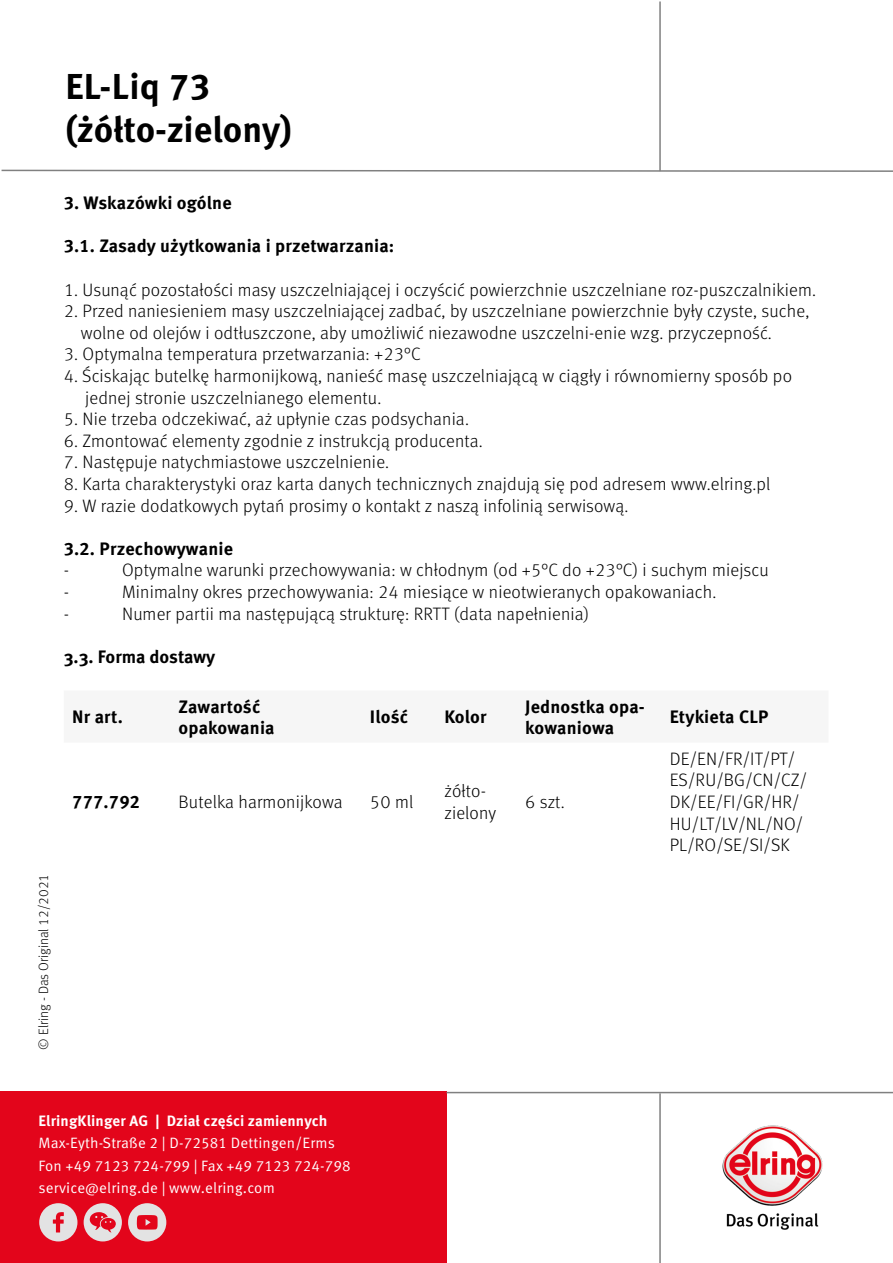
<style>
.page{position:relative;width:893px;height:1263px;background:#fff}
.page>*{position:absolute;margin:0;border:0;box-sizing:border-box;transform-origin:0 0}
.t1{font:700 36px/43.2px "Meta Pro";color:#000}
.t2{font:300 18px/21.6px "Meta Pro";letter-spacing:.01em;color:#000}
.t3{font:700 18px/21.6px "Meta Pro";letter-spacing:.01em;color:#000}
.t4{font:15px/22.5px "Meta Pro Norm";letter-spacing:.01em;color:#fff}
.t5{font:700 15px "Meta Pro";letter-spacing:.01em;color:#fff}
.t6{font:300 13.5px "Meta Pro";color:#000}
</style>
<div class="page">
<hr style="left:659px;top:2px;width:2px;height:169px;background:#808080">
<svg style="left:1px;top:169px;width:892px;height:3px"></svg>
<hr style="left:659px;top:1093px;width:2px;height:170px;background:#808080">
<div style="left:0;top:1092px;width:446px;height:171px;background:#e3051b"></div>
<hr style="left:446px;top:1092px;width:447px;height:1px;background:#808080">
<img style="left:722px;top:1125px;width:100px;height:104px">
<svg style="left:39px;top:1203px;width:39px;height:38px"></svg>
<div style="left:39px;top:1203px;width:38px;height:38px;background:#e3e3e3;border-radius:50%"></div>
<svg style="left:53px;top:1212px;width:11px;height:20px"></svg>
<div style="left:84px;top:1203px;width:38px;height:38px;background:#e3e3e3;border-radius:50%"></div>
<svg style="left:90px;top:1212px;width:26px;height:20px"></svg>
<div style="left:128px;top:1203px;width:38px;height:38px;background:#e3e3e3;border-radius:50%"></div>
<svg style="left:137px;top:1215px;width:21px;height:14px"></svg>
<h1 class="t1" style="left:65px;top:63px;width:228px">EL-Liq 73 (żółto-zielony)</h1>
<p class="t3" style="left:64px;top:191px;width:169px">3. Wskazówki ogólne</p>
<p class="t3" style="left:64px;top:234px;width:332px">3.1. Zasady użytkowania i przetwarzania:</p>
<p class="t2" style="left:64px;top:278px;width:754px">1. Usunąć pozostałości masy uszczelniającej i oczyścić powierzchnie uszczelniane roz-puszczalnikiem.</p>
<p class="t2" style="left:81px;top:299px;width:730px;text-indent:-17px">2. Przed naniesieniem masy uszczelniającej zadbać, by uszczelniane powierzchnie były czyste, suche, wolne od olejów i odtłuszczone, aby umożliwić niezawodne uszczelni-enie wzg. przyczepność.</p>
<p class="t2" style="left:64px;top:342px;width:358px">3. Optymalna temperatura przetwarzania: +23°C</p>
<p class="t2" style="left:85px;top:364px;width:708px;text-indent:-21px">4. Ściskając butelkę harmonijkową, nanieść masę uszczelniającą w ciągły i równomierny sposób po jednej stronie uszczelnianego elementu.</p>
<p class="t2" style="left:64px;top:407px;width:407px">5. Nie trzeba odczekiwać, aż upłynie czas podsychania.</p>
<p class="t2" style="left:64px;top:429px;width:421px">6. Zmontować elementy zgodnie z instrukcją producenta.</p>
<p class="t2" style="left:64px;top:450px;width:327px">7. Następuje natychmiastowe uszczelnienie.</p>
<p class="t2" style="left:64px;top:472px;width:708px">8. Karta charakterystyki oraz karta danych technicznych znajdują się pod adresem www.elring.pl</p>
<p class="t2" style="left:64px;top:494px;width:566px">9. W razie dodatkowych pytań prosimy o kontakt z naszą infolinią serwisową.</p>
<p class="t3" style="left:64px;top:537px;width:171px">3.2. Przechowywanie</p>
<p class="t2" style="left:64px;top:558px;width:7px">-</p>
<p class="t2" style="left:122px;top:558px;width:648px">Optymalne warunki przechowywania: w chłodnym (od +5°C do +23°C) i suchym miejscu</p>
<p class="t2" style="left:64px;top:580px;width:7px">-</p>
<p class="t2" style="left:122px;top:580px;width:596px">Minimalny okres przechowywania: 24 miesiące w nieotwieranych opakowaniach.</p>
<p class="t2" style="left:64px;top:602px;width:7px">-</p>
<p class="t2" style="left:122px;top:602px;width:469px">Numer partii ma następującą strukturę: RRTT (data napełnienia)</p>
<p class="t3" style="left:64px;top:645px;width:153px">3.3. Forma dostawy</p>
<p class="t3" style="left:72px;top:705px;width:52px">Nr art.</p>
<p class="t3" style="left:179px;top:694px;width:97px">Zawartość opakowania</p>
<p class="t3" style="left:370px;top:705px;width:40px">Ilość</p>
<p class="t3" style="left:444px;top:705px;width:44px">Kolor</p>
<p class="t3" style="left:525px;top:694px;width:121px">Jednostka opa&shy;kowaniowa</p>
<p class="t3" style="left:670px;top:705px;width:100px">Etykieta CLP</p>
<p class="t6" style="left:34px;top:1049px;width:177px;rotate:-90deg">© Elring - Das Original 12/2021</p>
<p class="t3" style="left:72px;top:790px;width:69px">777.792</p>
<p class="t2" style="left:179px;top:790px;width:166px">Butelka harmonijkowa</p>
<p class="t2" style="left:370px;top:790px;width:45px">50 ml</p>
<p class="t2" style="left:444px;top:779px;width:53px">żółto&shy;zielony</p>
<p class="t2" style="left:525px;top:790px;width:41px">6 szt.</p>
<p class="t5" style="left:39px;top:1109px;width:291px">ElringKlinger AG | Dział części zamiennych</p>
<p class="t4" style="left:39px;top:1131px;width:314px">Max-Eyth-Straße 2 | D-72581 Dettingen/Erms<br>Fon +49 7123 724-799 | Fax +49 7123 724-798 service@elring.de | www.elring.com</p>
<p class="t2" style="left:670px;top:747px;width:139px">DE/EN/FR/IT/PT/<br>ES/RU/BG/CN/CZ/<br>DK/EE/FI/GR/HR/<br>HU/LT/LV/NL/NO/<br>PL/RO/SE/SI/SK</p>
</div>
